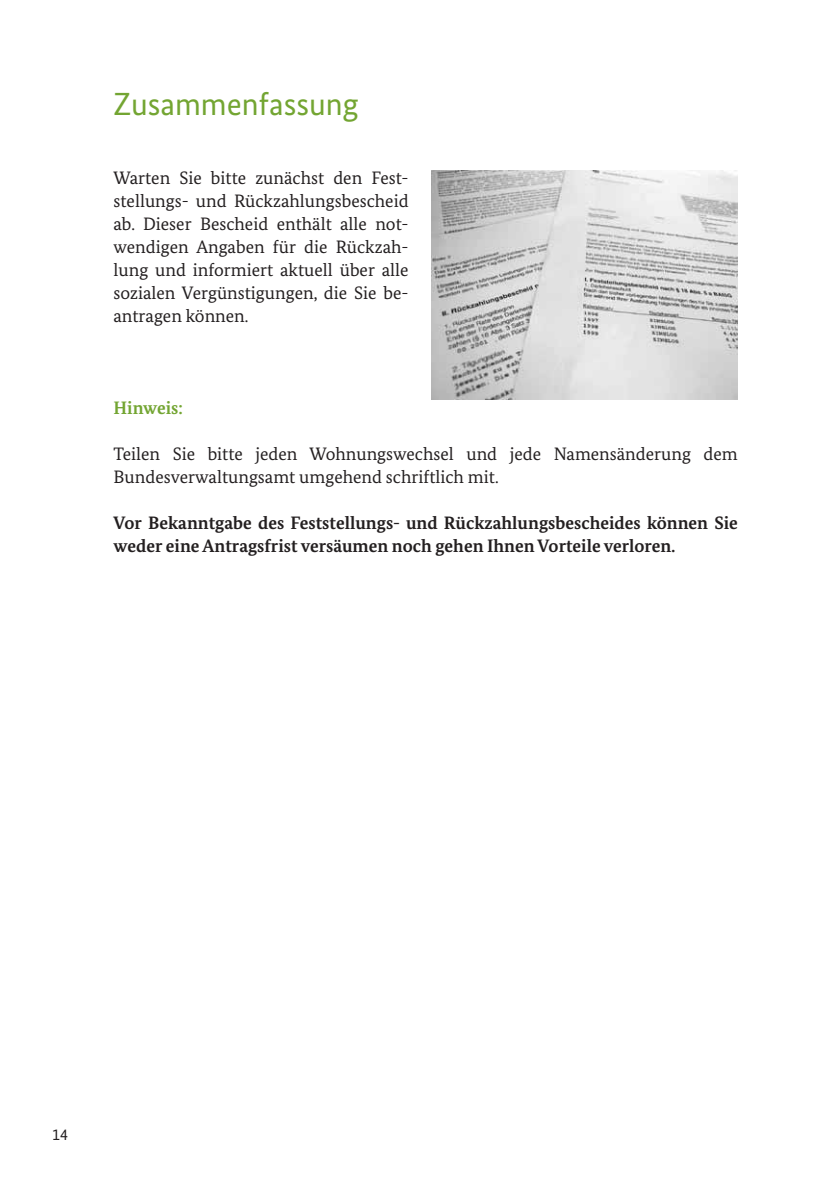
<style>
.page{position:relative;width:840px;height:1191px;background:#fff}
.page>*{position:absolute;margin:0;border:0;box-sizing:border-box;transform-origin:0 0}
.t1{font:32px "Bundes Sans";color:#73a532}
.t2{font:18px/23px "Bundes Serif";color:#231f20;text-align:justify}
.t3{font:700 18px/23px "Bundes Serif";color:#231f20}
.t4{font:700 18px "Bundes Serif";color:#73a532}
.t5{font:16px "Bundes Sans";color:#231f20}
</style>
<div class="page">
<img style="left:431px;top:170px;width:306px;height:230px">
<h2 class="t1" style="left:113px;top:85px;width:246px">Zusammenfassung</h2>
<p class="t2" style="left:113px;top:166px;width:296px">Warten Sie bitte zunächst den Fest&shy;stellungs- und Rückzahlungsbescheid ab. Dieser Bescheid enthält alle not&shy;wendigen Angaben für die Rückzah&shy;lung und informiert aktuell über alle sozialen Vergünstigungen, die Sie be&shy;antragen können.</p>
<h5 class="t4" style="left:113px;top:397px;width:71px">Hinweis:</h5>
<p class="t2" style="left:113px;top:442px;width:625px">Teilen Sie bitte jeden Wohnungswechsel und jede Namensänderung dem<br>Bundesverwaltungsamt umgehend schriftlich mit.</p>
<p class="t3" style="left:113px;top:511px;width:625px">Vor Bekanntgabe des Feststellungs- und Rückzahlungsbescheides können Sie weder eine Antragsfrist versäumen noch gehen Ihnen Vorteile verloren.</p>
<p class="t5" style="left:52px;top:1124px;width:17px">14</p>
</div>
